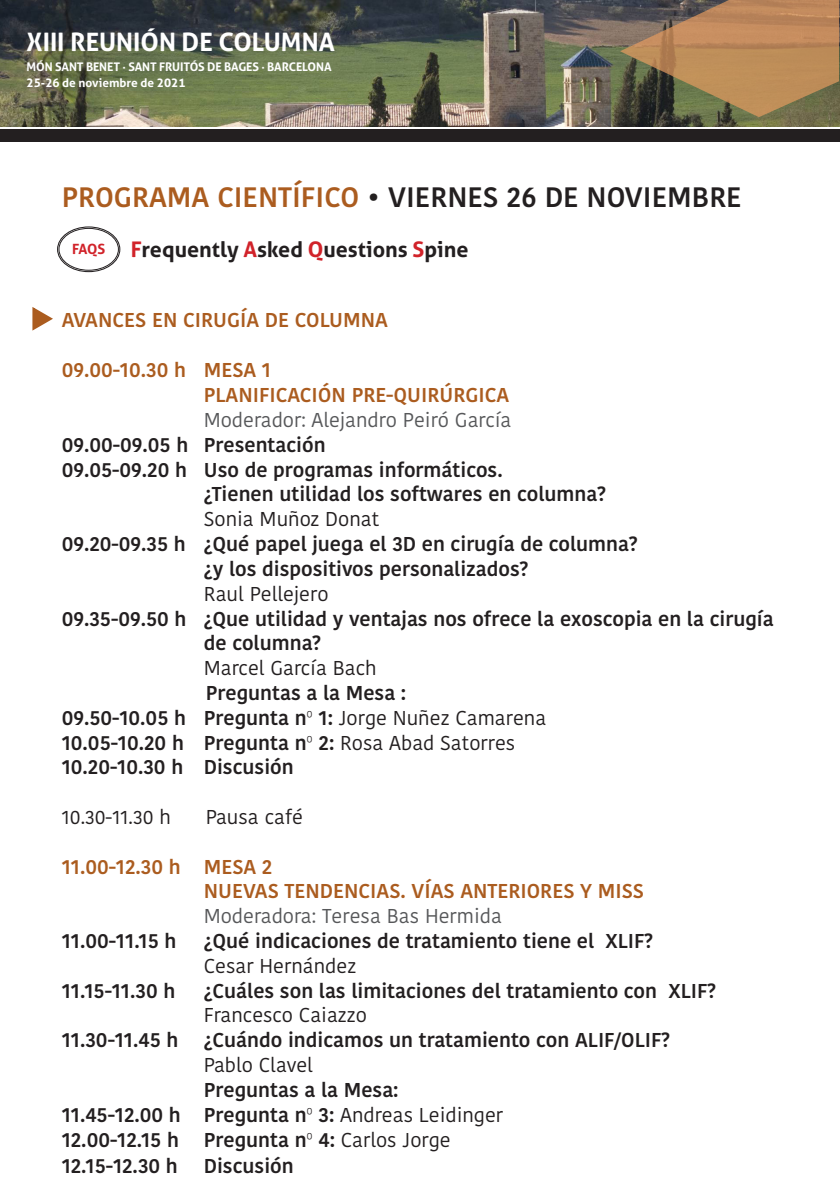
<style>
.page{position:relative;width:840px;height:1191px;background:#fff}
.page>*{position:absolute;margin:0;border:0;box-sizing:border-box;transform-origin:0 0}
.t1{font:600 28px "Kohinoor Devanagari";color:#231f20}
.t2{font:700 25.4px "Aller";color:#fff}
.t3{font:700 21.6px "Aller";color:#231f20}
.t4{font:600 20px "Kohinoor Devanagari";color:#231f20}
.t5{font:600 20px "Kohinoor Devanagari";color:#ab5c1f}
.t6{font:20px "Kohinoor Devanagari";color:#231f20}
.t7{font:20px "Kohinoor Devanagari";color:#57585a}
.t8{font:700 14.2px "Aller";color:#d1232a}
.t9{font:700 12px/15.8px "Aller";letter-spacing:-.01em;color:#fff}
.s1{color:#ab5c1f}
.s2{color:#d1232a}
.s3{font-family:"Helvetica Neue LT Com";font-weight:100;font-stretch:condensed}
.s4{font-weight:400}
</style>
<div class="page">
<div style="left:0;top:129px;width:839px;height:13px;background:#231f20"></div>
<img style="left:0;top:0;width:839px;height:126px">
<svg style="left:619px;top:0;width:219px;height:117px;background:#9a7953"></svg>
<svg style="left:32px;top:307px;width:21px;height:24px"></svg>
<div style="left:57px;top:226px;width:63px;height:46px;border:1px solid #231f20;border-radius:50%"></div>
<div style="left:59px;top:228px;width:59px;height:42px;border:1px solid #231f20;border-radius:50%"></div>
<p class="t2" style="left:27px;top:27px;width:309px">XIII REUNIÓN DE COLUMNA</p>
<p class="t9" style="left:27px;top:59px;width:306px">MÓN SANT BENET · SANT FRUITÓS DE BAGES · BARCELONA<br>25-26 de noviembre de 2021</p>
<p class="t1" style="left:62px;top:181px;width:681px"><span class="s1">PROGRAMA CIENTÍFICO</span> • VIERNES 26 DE NOVIEMBRE</p>
<p class="t8" style="left:72px;top:240px;width:35px">FAQS</p>
<p class="t3" style="left:131px;top:235px;width:339px"><span class="s2">F</span>requently <span class="s2">A</span>sked <span class="s2">Q</span>uestions <span class="s2">S</span>pine</p>
<p class="t5" style="left:62px;top:308px;width:327px">AVANCES EN CIRUGÍA DE COLUMNA</p>
<p class="t5" style="left:62px;top:359px;width:211px">09.00-10.30 h MESA 1</p>
<p class="t5" style="left:204px;top:383px;width:307px">PLANIFICACIÓN PRE-QUIRÚRGICA</p>
<p class="t7" style="left:204px;top:408px;width:309px">Moderador: Alejandro Peiró García</p>
<p class="t4" style="left:62px;top:433px;width:265px">09.00-09.05 h Presentación</p>
<p class="t4" style="left:62px;top:458px;width:442px">09.05-09.20 h Uso de programas informáticos.</p>
<p class="t4" style="left:204px;top:483px;width:403px">¿Tienen utilidad los softwares en columna?</p>
<p class="t6" style="left:204px;top:507px;width:177px">Sonia Muñoz Donat</p>
<p class="t4" style="left:62px;top:532px;width:577px">09.20-09.35 h ¿Qué papel juega el 3D en cirugía de columna?</p>
<p class="t4" style="left:204px;top:557px;width:326px">¿y los dispositivos personalizados?</p>
<p class="t6" style="left:204px;top:582px;width:126px">Raul Pellejero</p>
<p class="t4" style="left:62px;top:607px;width:713px">09.35-09.50 h ¿Que utilidad y ventajas nos ofrece la exoscopia en la cirugía</p>
<p class="t4" style="left:204px;top:631px;width:119px">de columna?</p>
<p class="t6" style="left:204px;top:656px;width:174px">Marcel García Bach</p>
<p class="t4" style="left:206px;top:681px;width:202px">Preguntas a la Mesa :</p>
<p class="t4" style="left:62px;top:706px;width:486px">09.50-10.05 h Pregunta n<span class="s3">º</span> 1: <span class="s4">Jorge Nuñez Camarena</span></p>
<p class="t4" style="left:62px;top:731px;width:455px">10.05-10.20 h Pregunta n<span class="s3">º</span> 2: <span class="s4">Rosa Abad Satorres</span></p>
<p class="t4" style="left:62px;top:755px;width:233px">10.20-10.30 h Discusión</p>
<p class="t6" style="left:62px;top:805px;width:111px">10.30-11.30 h</p>
<p class="t6" style="left:206px;top:805px;width:99px">Pausa café</p>
<p class="t5" style="left:62px;top:855px;width:212px">11.00-12.30 h MESA 2</p>
<p class="t5" style="left:204px;top:879px;width:441px">NUEVAS TENDENCIAS. VÍAS ANTERIORES Y MISS</p>
<p class="t7" style="left:204px;top:904px;width:299px">Moderadora: Teresa Bas Hermida</p>
<p class="t4" style="left:62px;top:929px;width:116px">11.00-11.15 h</p>
<p class="t4" style="left:204px;top:929px;width:450px">¿Qué indicaciones de tratamiento tiene el XLIF?</p>
<p class="t6" style="left:204px;top:954px;width:154px">Cesar Hernández</p>
<p class="t4" style="left:62px;top:979px;width:115px">11.15-11.30 h</p>
<p class="t4" style="left:204px;top:979px;width:513px">¿Cuáles son las limitaciones del tratamiento con XLIF?</p>
<p class="t6" style="left:204px;top:1003px;width:165px">Francesco Caiazzo</p>
<p class="t4" style="left:62px;top:1028px;width:118px">11.30-11.45 h</p>
<p class="t4" style="left:204px;top:1028px;width:467px">¿Cuándo indicamos un tratamiento con ALIF/OLIF?</p>
<p class="t6" style="left:204px;top:1053px;width:111px">Pablo Clavel</p>
<p class="t4" style="left:204px;top:1078px;width:196px">Preguntas a la Mesa:</p>
<p class="t4" style="left:62px;top:1103px;width:443px">11.45-12.00 h Pregunta n<span class="s3">º</span> 3: <span class="s4">Andreas Leidinger</span></p>
<p class="t4" style="left:62px;top:1127px;width:390px">12.00-12.15 h Pregunta n<span class="s3">º</span> 4: <span class="s4">Carlos Jorge</span></p>
<p class="t4" style="left:62px;top:1153px;width:118px">12.15-12.30 h</p>
<p class="t4" style="left:204px;top:1153px;width:91px">Discusión</p>
</div>
